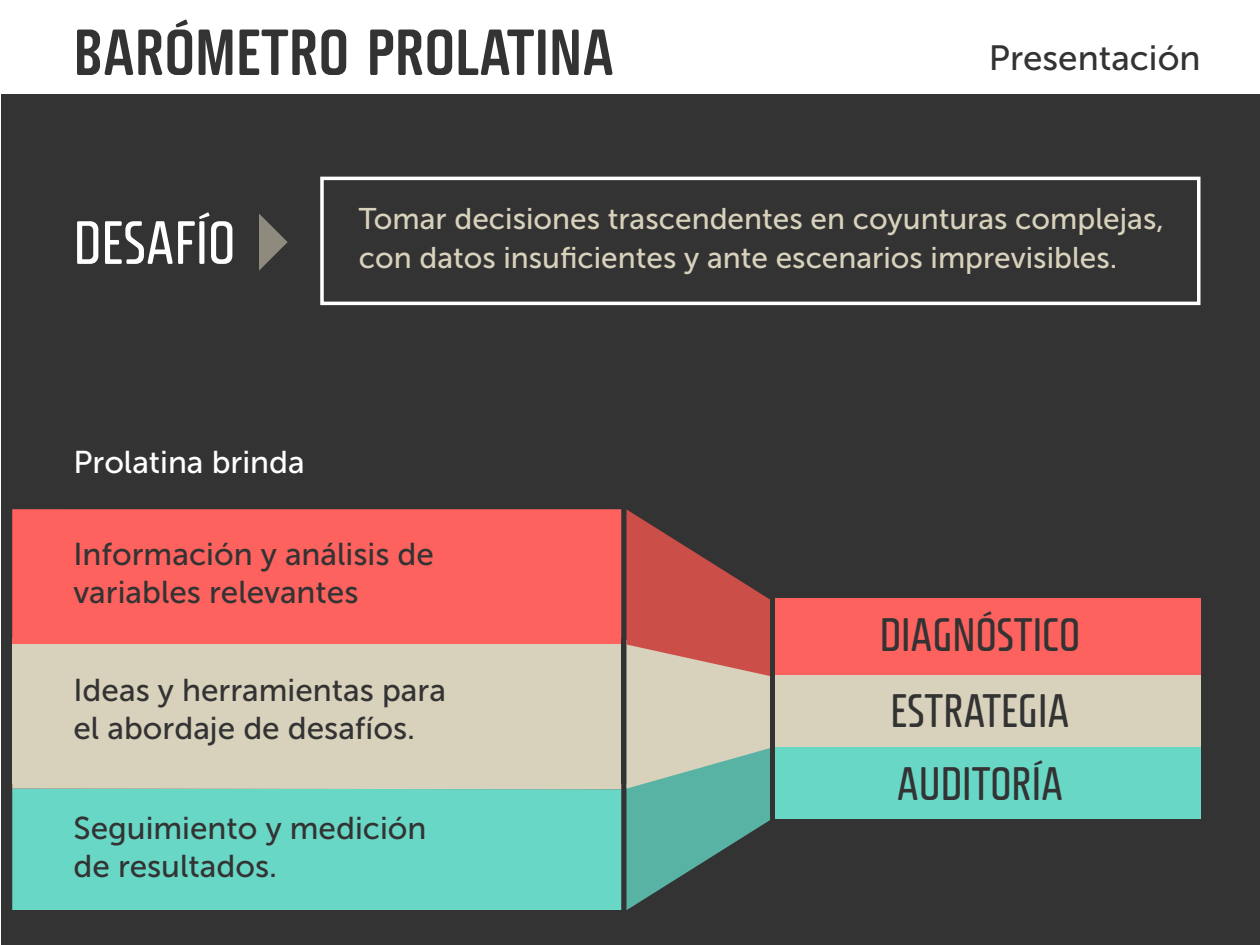
<style>
.page{position:relative;width:1260px;height:945px;background:#fff}
.page>*{position:absolute;margin:0;border:0;box-sizing:border-box;transform-origin:0 0}
.t1{font:600 extra-condensed 63px "Fishmonger K";color:#333}
.t2{font:extra-condensed 59.15px "Fishmonger K";color:#fff}
.t3{font:extra-condensed 45.5px/74.4px "Fishmonger K";color:#333}
.t4{font:35px "Museo Sans 500";color:#333}
.t5{font:31.5px/37.8px "Museo Sans 500";color:#333}
.t6{font:31.5px "Museo Sans 500";color:#fff}
.t7{font:29.93px "Museo Sans 500";color:#d8d2bc}
</style>
<div class="page">
<div style="left:2px;top:94px;width:1258px;height:851px;background:#333"></div>
<div style="left:775px;top:744px;width:425px;height:75px;background:#69d7c6"></div>
<div style="left:775px;top:670px;width:425px;height:77px;background:#d8d2bc"></div>
<div style="left:775px;top:598px;width:425px;height:78px;background:#fd625e"></div>
<svg style="left:12px;top:509px;width:758px;height:401px;background:#b8a497"></svg>
<svg style="left:259px;top:213px;width:29px;height:58px"></svg>
<div style="left:320px;top:177px;width:880px;height:128px;border:4px solid #fff"></div>
<h1 class="t1" style="left:74px;top:16px;width:542px">BARÓMETRO PROLATINA</h1>
<p class="t4" style="left:989px;top:39px;width:213px">Presentación</p>
<h2 class="t2" style="left:74px;top:209px;width:163px">DESAFÍO</h2>
<p class="t7" style="left:359px;top:202px;width:807px">Tomar decisiones trascendentes en coyunturas complejas,</p>
<p class="t7" style="left:359px;top:241px;width:760px">con datos insuficientes y ante escenarios imprevisibles.</p>
<p class="t6" style="left:74px;top:444px;width:233px">Prolatina brinda</p>
<p class="t5" style="left:74px;top:535px;width:362px">Información y análisis de variables relevantes</p>
<p class="t5" style="left:74px;top:672px;width:374px">Ideas y herramientas para el abordaje de desafíos.</p>
<p class="t5" style="left:74px;top:810px;width:355px">Seguimiento y medición de resultados.</p>
<h3 class="t3" style="left:880px;top:599px;width:202px">DIAGNÓSTICO<br>ESTRATEGIA<br>AUDITORÍA</h3>
</div>
